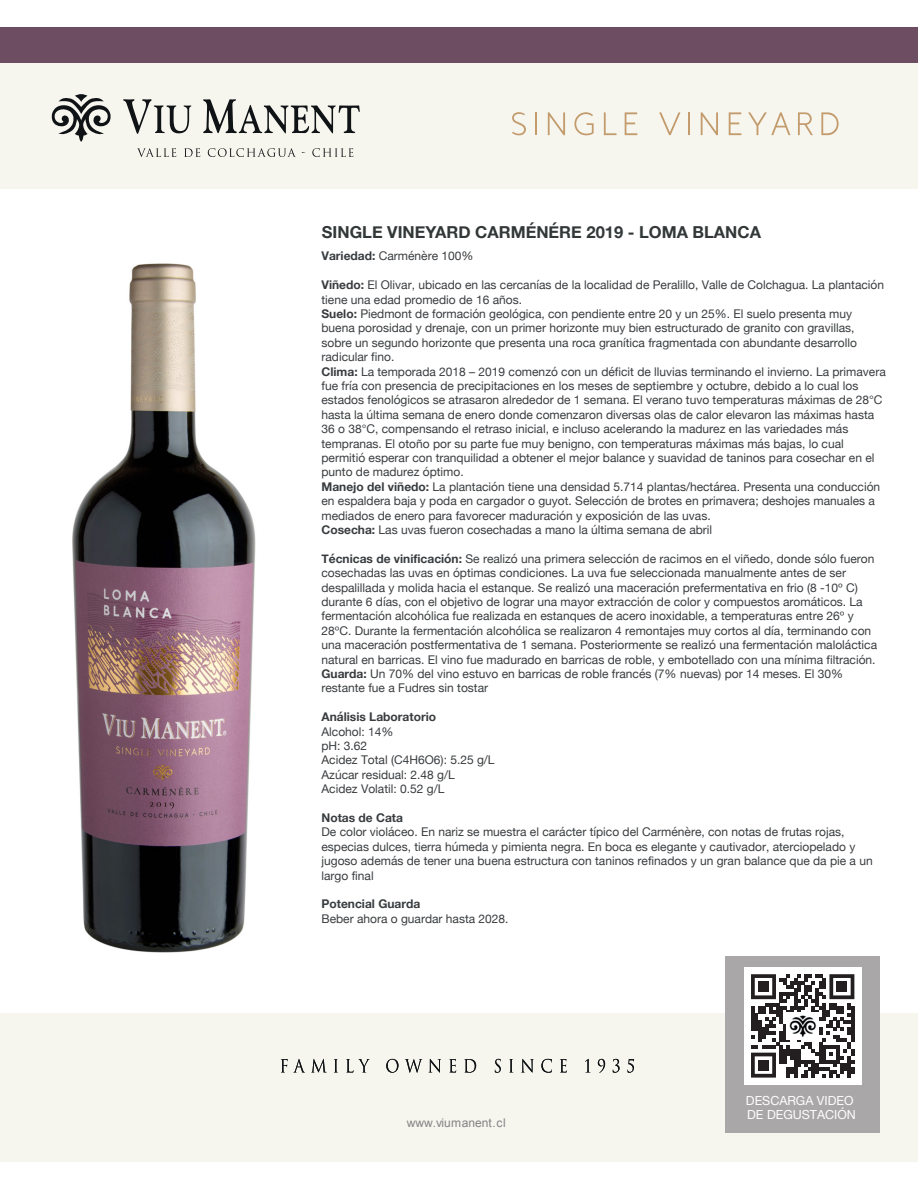
<style>
.page{position:relative;width:918px;height:1188px;background:#fff}
.page>*{position:absolute;margin:0;border:0;box-sizing:border-box;transform-origin:0 0}
.t1{font:700 16.5px "Helvetica Neue";color:#323738}
.t2{font:12.45px/15px "Helvetica Neue";color:#fff}
.t3{font:12px/14.4px "Helvetica Neue";color:#393c3f}
.t4{font:700 12px "Helvetica Neue";color:#393c3f}
.t5{font:12px "Arial";color:#848387}
.s1{font-weight:700}
</style>
<div class="page">
<img style="left:72px;top:263px;width:184px;height:690px">
<div style="left:0;top:64px;width:918px;height:125px;background:#f6f6ee"></div>
<div style="left:0;top:1013px;width:918px;height:148px;background:#f6f6ee"></div>
<svg style="left:51px;top:94px;width:60px;height:48px"></svg>
<svg style="left:123px;top:99px;width:68px;height:35px"></svg>
<svg style="left:203px;top:99px;width:157px;height:34px"></svg>
<svg style="left:137px;top:148px;width:39px;height:9px"></svg>
<svg style="left:184px;top:148px;width:16px;height:9px"></svg>
<svg style="left:208px;top:148px;width:88px;height:9px"></svg>
<svg style="left:312px;top:148px;width:41px;height:9px"></svg>
<svg style="left:281px;top:1059px;width:23px;height:13px"></svg>
<svg style="left:312px;top:1059px;width:14px;height:13px"></svg>
<svg style="left:334px;top:1059px;width:4px;height:13px"></svg>
<svg style="left:346px;top:1059px;width:24px;height:14px"></svg>
<svg style="left:386px;top:1059px;width:12px;height:14px"></svg>
<svg style="left:405px;top:1059px;width:17px;height:14px"></svg>
<svg style="left:429px;top:1059px;width:12px;height:14px"></svg>
<svg style="left:449px;top:1059px;width:7px;height:14px"></svg>
<svg style="left:464px;top:1059px;width:12px;height:14px"></svg>
<svg style="left:495px;top:1059px;width:6px;height:14px"></svg>
<svg style="left:509px;top:1059px;width:4px;height:13px"></svg>
<svg style="left:521px;top:1059px;width:13px;height:14px"></svg>
<svg style="left:541px;top:1059px;width:11px;height:14px"></svg>
<svg style="left:560px;top:1059px;width:7px;height:14px"></svg>
<svg style="left:585px;top:1059px;width:4px;height:13px"></svg>
<svg style="left:598px;top:1059px;width:7px;height:14px"></svg>
<svg style="left:613px;top:1059px;width:7px;height:14px"></svg>
<svg style="left:628px;top:1059px;width:6px;height:14px"></svg>
<div style="left:1px;top:27px;width:917px;height:36px;background:#6c4d61"></div>
<svg style="left:512px;top:112px;width:14px;height:23px"></svg>
<hr style="left:535px;top:112px;width:2px;height:23px;background:#c39b6d">
<svg style="left:548px;top:112px;width:17px;height:23px"></svg>
<svg style="left:574px;top:112px;width:20px;height:23px"></svg>
<svg style="left:604px;top:112px;width:13px;height:23px"></svg>
<svg style="left:625px;top:112px;width:12px;height:23px"></svg>
<svg style="left:659px;top:112px;width:21px;height:23px"></svg>
<hr style="left:688px;top:112px;width:2px;height:23px;background:#c39b6d">
<svg style="left:701px;top:112px;width:17px;height:23px"></svg>
<svg style="left:729px;top:112px;width:12px;height:23px"></svg>
<svg style="left:748px;top:112px;width:42px;height:23px"></svg>
<svg style="left:798px;top:112px;width:15px;height:23px"></svg>
<svg style="left:821px;top:112px;width:18px;height:23px"></svg>
<div style="left:726px;top:956px;width:154px;height:177px;background:#aaa7a8"></div>
<div style="left:744px;top:967px;width:118px;height:118px;background:#fff"></div>
<svg style="left:751px;top:974px;width:103px;height:104px"></svg>
<div style="left:758px;top:981px;width:11px;height:11px;background:#231f20"></div>
<div style="left:837px;top:981px;width:10px;height:11px;background:#231f20"></div>
<div style="left:758px;top:1060px;width:11px;height:10px;background:#231f20"></div>
<img style="left:787px;top:1012px;width:32px;height:27px">
<h1 class="t1" style="left:322px;top:219px;width:441px">SINGLE VINEYARD CARMÉNÉRE 2019 - LOMA BLANCA</h1>
<p class="t3" style="left:322px;top:250px;width:154px"><span class="s1">Variedad:</span> Carménère 100%</p>
<p class="t3" style="left:322px;top:278px;width:566px"><span class="s1">Viñedo:</span> El Olivar, ubicado en las cercanías de la localidad de Peralillo, Valle de Colchagua. La plantación tiene una edad promedio de 16 años.<br><span class="s1">Suelo:</span> Piedmont de formación geológica, con pendiente entre 20 y un 25%. El suelo presenta muy buena porosidad y drenaje, con un primer horizonte muy bien estructurado de granito con gravillas, sobre un segundo horizonte que presenta una roca granítica fragmentada con abundante desarrollo radicular fino.<br><span class="s1">Clima:</span> La temporada 2018 – 2019 comenzó con un déficit de lluvias terminando el invierno. La primavera fue fría con presencia de precipitaciones en los meses de septiembre y octubre, debido a lo cual los estados fenológicos se atrasaron alrededor de 1 semana. El verano tuvo temperaturas máximas de 28°C hasta la última semana de enero donde comenzaron diversas olas de calor elevaron las máximas hasta 36 o 38°C, compensando el retraso inicial, e incluso acelerando la madurez en las variedades más tempranas. El otoño por su parte fue muy benigno, con temperaturas máximas más bajas, lo cual permitió esperar con tranquilidad a obtener el mejor balance y suavidad de taninos para cosechar en el punto de madurez óptimo.<br><span class="s1">Manejo del viñedo:</span> La plantación tiene una densidad 5.714 plantas/hectárea. Presenta una conducción en espaldera baja y poda en cargador o guyot. Selección de brotes en primavera; deshojes manuales a mediados de enero para favorecer maduración y exposición de las uvas.<br><span class="s1">Cosecha:</span> Las uvas fueron cosechadas a mano la última semana de abril</p>
<p class="t3" style="left:322px;top:552px;width:557px"><span class="s1">Técnicas de vinificación:</span> Se realizó una primera selección de racimos en el viñedo, donde sólo fueron cosechadas las uvas en óptimas condiciones. La uva fue seleccionada manualmente antes de ser despalillada y molida hacia el estanque. Se realizó una maceración prefermentativa en frio (8 -10º C) durante 6 días, con el objetivo de lograr una mayor extracción de color y compuestos aromáticos. La fermentación alcohólica fue realizada en estanques de acero inoxidable, a temperaturas entre 26º y 28ºC. Durante la fermentación alcohólica se realizaron 4 remontajes muy cortos al día, terminando con una maceración postfermentativa de 1 semana. Posteriormente se realizó una fermentación maloláctica natural en barricas. El vino fue madurado en barricas de roble, y embotellado con una mínima filtración.<br><span class="s1">Guarda:</span> Un 70% del vino estuvo en barricas de roble francés (7% nuevas) por 14 meses. El 30% restante fue a Fudres sin tostar</p>
<p class="t4" style="left:322px;top:707px;width:116px">Análisis Laboratorio</p>
<p class="t3" style="left:322px;top:725px;width:175px">Alcohol: 14%<br>pH: 3.62<br>Acidez Total (C4H6O6): 5.25 g/L<br>Azúcar residual: 2.48 g/L<br>Acidez Volatil: 0.52 g/L</p>
<p class="t4" style="left:322px;top:808px;width:83px">Notas de Cata</p>
<p class="t3" style="left:322px;top:826px;width:553px">De color violáceo. En nariz se muestra el carácter típico del Carménère, con notas de frutas rojas, especias dulces, tierra húmeda y pimienta negra. En boca es elegante y cautivador, aterciopelado y jugoso además de tener una buena estructura con taninos refinados y un gran balance que da pie a un largo final</p>
<p class="t4" style="left:322px;top:895px;width:100px">Potencial Guarda</p>
<p class="t3" style="left:322px;top:912px;width:189px">Beber ahora o guardar hasta 2028.</p>
<p class="t5" style="left:407px;top:1115px;width:101px">www.viumanent.cl</p>
<p class="t2" style="left:746px;top:1093px;width:112px">DESCARGA VIDEO<br>DE DEGUSTACIÓN</p>
</div>
